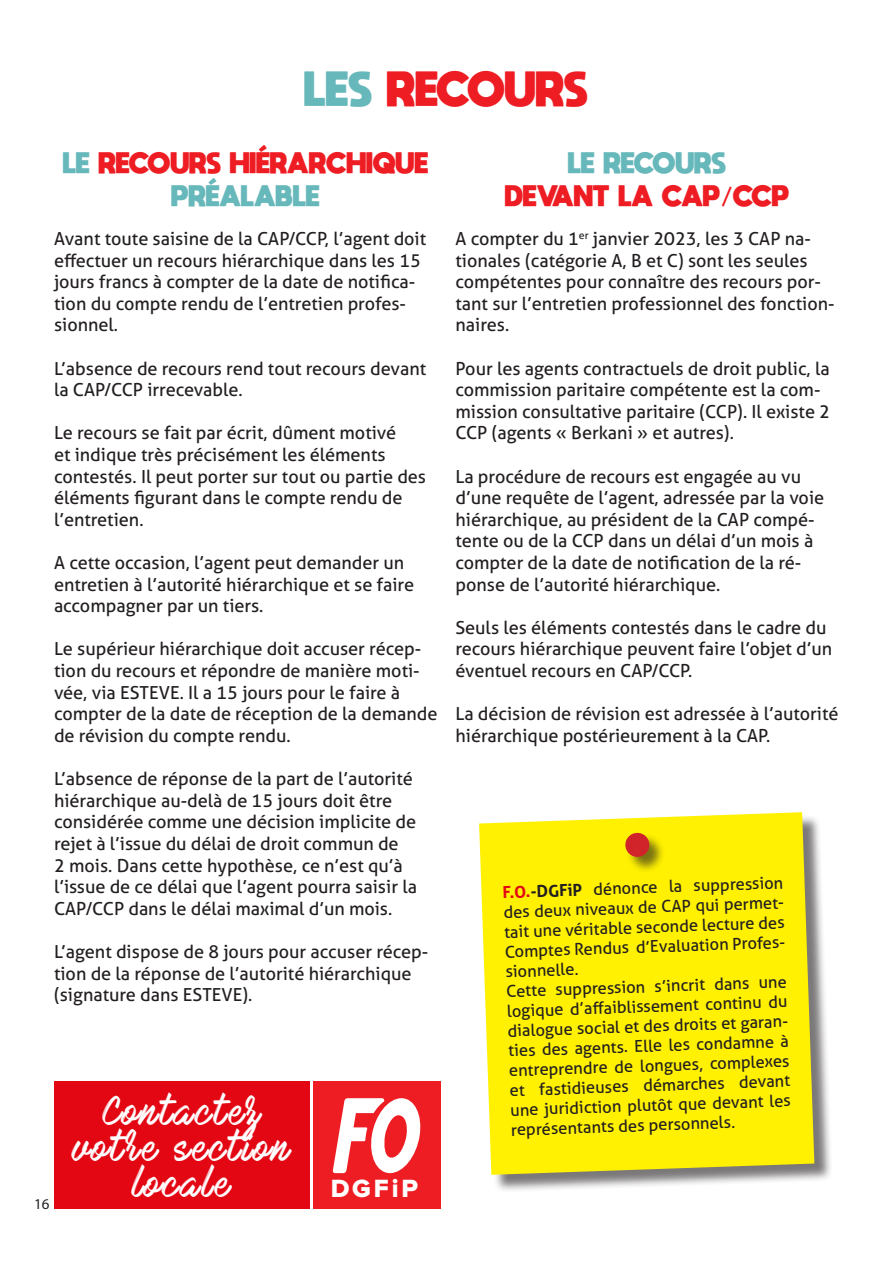
<style>
.page{position:relative;width:893px;height:1263px;background:#fff}
.page>*{position:absolute;margin:0;border:0;box-sizing:border-box;transform-origin:0 0}
.t1{font:36px/36px "Mark My Words";letter-spacing:.08em;color:#fff;text-align:center}
.t2{font:800 34.5px "moon get";color:#ee1d23}
.t3{font:25.8px "Proxima Nova Extrabld";letter-spacing:.11em;color:#fff}
.t4{font:800 21px/32.4px "moon get";color:#ee1d23;text-align:center}
.t5{font:800 21px "moon get";color:#67b8bb}
.t6{font:18px/21.6px "Aller";color:#231f20}
.t7{font:16.5px/19.8px "Aller";color:#231f20}
.t8{font:15px "Myriad Pro";color:#231f20}
.s1{color:#67b8bb}
.s2{font-weight:700;color:#e30713}
.s3{font-weight:700}
</style>
<div class="page">
<div style="left:54px;top:1081px;width:255px;height:127px;background:#e30713"></div>
<div style="left:313px;top:1081px;width:128px;height:128px;background:#ee1d23"></div>
<svg style="left:333px;top:1098px;width:88px;height:75px"></svg>
<div style="left:482px;top:815px;width:351px;height:378px;background:#231f20;opacity:.6"></div>
<svg style="left:479px;top:812px;width:335px;height:363px;background:#faed0d"></svg>
<div style="left:626px;top:833px;width:39px;height:40px;background:#231f20;opacity:.6"></div>
<div style="left:625px;top:832px;width:25px;height:25px;background:#d1232a;border-radius:50%"></div>
<h2 class="t2" style="left:305px;top:67px;width:285px"><span class="s1">LES</span> RECOURS</h2>
<p class="t4" style="left:63px;top:146px;width:367px"><span class="s1">LE</span> RECOURS HIÉRARCHIQUE<br><span class="s1">PRÉALABLE</span></p>
<p class="t6" style="left:54px;top:228px;width:374px">Avant toute saisine de la CAP/CCP, l’agent doit effectuer un recours hiérarchique dans les 15 jours francs à compter de la date de notifica&shy;tion du compte rendu de l’entretien profes&shy;sionnel.</p>
<p class="t6" style="left:54px;top:357px;width:374px">L’absence de recours rend tout recours devant la CAP/CCP irrecevable.</p>
<p class="t6" style="left:54px;top:422px;width:374px">Le recours se fait par écrit, dûment motivé<br>et indique très précisément les éléments contestés. Il peut porter sur tout ou partie des éléments figurant dans le compte rendu de l’entretien.</p>
<p class="t6" style="left:54px;top:552px;width:361px">A cette occasion, l’agent peut demander un entretien à l’autorité hiérarchique et se faire accompagner par un tiers.</p>
<p class="t6" style="left:54px;top:638px;width:385px">Le supérieur hiérarchique doit accuser récep&shy;tion du recours et répondre de manière moti&shy;vée, via ESTEVE. Il a 15 jours pour le faire à compter de la date de réception de la demande de révision du compte rendu.</p>
<p class="t6" style="left:54px;top:768px;width:364px">L’absence de réponse de la part de l’autorité hiérarchique au-delà de 15 jours doit être considérée comme une décision implicite de rejet à l’issue du délai de droit commun de<br>2 mois. Dans cette hypothèse, ce n’est qu’à l’issue de ce délai que l’agent pourra saisir la CAP/CCP dans le délai maximal d’un mois.</p>
<p class="t6" style="left:54px;top:940px;width:376px">L’agent dispose de 8 jours pour accuser récep&shy;tion de la réponse de l’autorité hiérarchique (signature dans ESTEVE).</p>
<p class="t8" style="left:34px;top:1195px;width:17px">16</p>
<h1 class="t1" style="left:73px;top:1095px;width:218px">Contactez votre section locale</h1>
<h3 class="t3" style="left:331px;top:1176px;width:89px">DGFiP</h3>
<p class="t5" style="left:568px;top:150px;width:160px">LE RECOURS</p>
<p class="t4" style="left:505px;top:178px;width:286px">DEVANT LA CAP/CCP</p>
<p class="t6" style="left:455px;top:228px;width:381px">A compter du 1<sup>er</sup> janvier 2023, les 3 CAP na&shy;tionales (catégorie A, B et C) sont les seules compétentes pour connaître des recours por&shy;tant sur l’entretien professionnel des fonction&shy;naires.</p>
<p class="t6" style="left:455px;top:357px;width:376px">Pour les agents contractuels de droit public, la commission paritaire compétente est la com&shy;mission consultative paritaire (CCP). Il existe 2<br>CCP (agents « Berkani » et autres).</p>
<p class="t6" style="left:455px;top:465px;width:370px">La procédure de recours est engagée au vu d’une requête de l’agent, adressée par la voie hiérarchique, au président de la CAP compé&shy;tente ou de la CCP dans un délai d’un mois à compter de la date de notification de la ré&shy;ponse de l’autorité hiérarchique.</p>
<p class="t6" style="left:455px;top:616px;width:378px">Seuls les éléments contestés dans le cadre du recours hiérarchique peuvent faire l’objet d’un éventuel recours en CAP/CCP.</p>
<p class="t6" style="left:455px;top:703px;width:385px">La décision de révision est adressée à l’autorité hiérarchique postérieurement à la CAP.</p>
<p class="t7" style="left:502px;top:882px;width:284px;rotate:-2deg"><span class="s2">F.O.</span><span class="s3">-DGFiP</span> dénonce la suppression des deux niveaux de CAP qui permet&shy;tait une véritable seconde lecture des Comptes Rendus d’Evaluation Profes&shy;sionnelle.<br>Cette suppression s’incrit dans une logique d’aff aiblissement continu du dialogue social et des droits et garan&shy;ties des agents. Elle les condamne à entreprendre de longues, complexes et fastidieuses démarches devant une juridiction plutôt que devant les représentants des personnels.</p>
</div>
